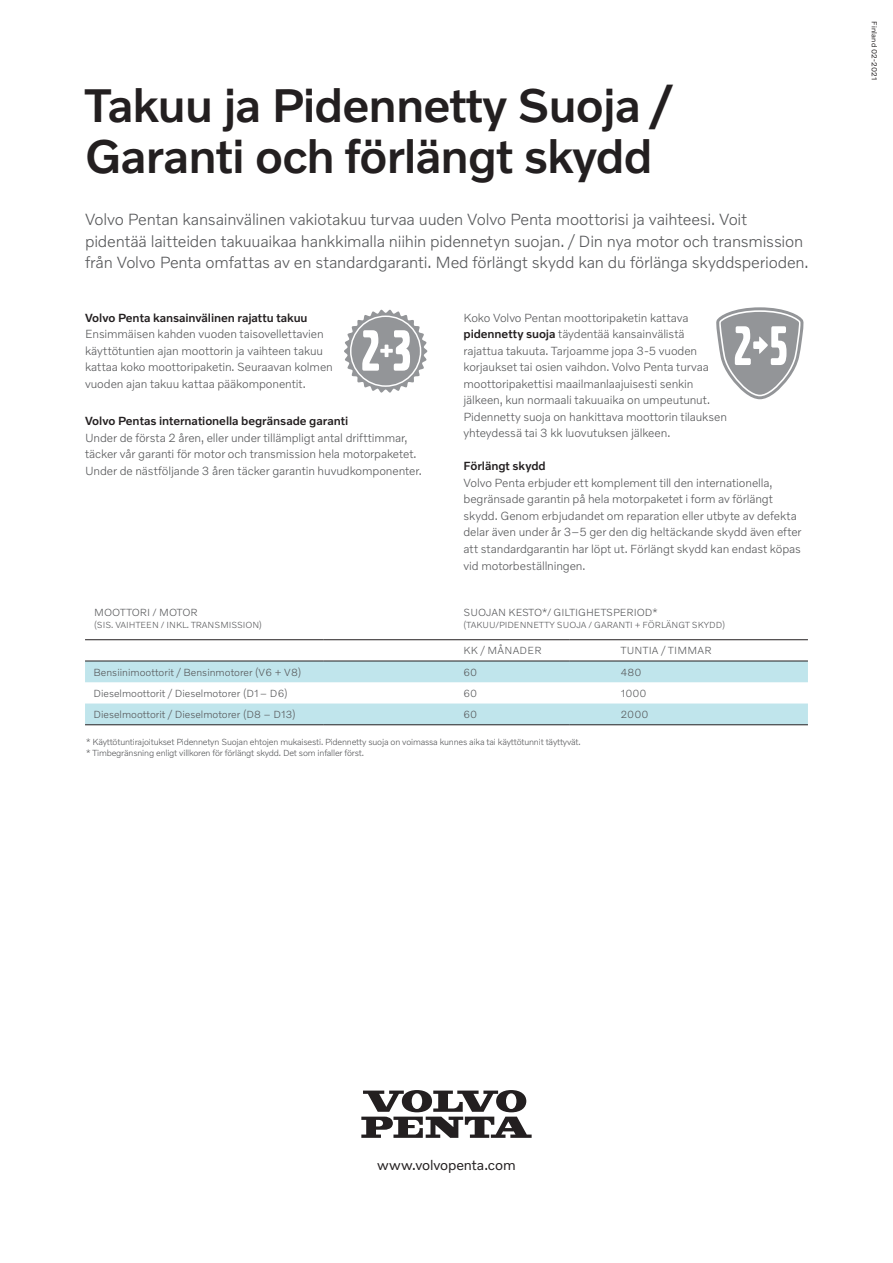
<style>
.page{position:relative;width:893px;height:1263px;background:#fff}
.page>*{position:absolute;margin:0;border:0;box-sizing:border-box;transform-origin:0 0}
.t1{font:500 48px/51px "Volvo Novum";letter-spacing:-.02em;color:#231f20}
.t2{font:300 16.5px/21px "Volvo Novum";letter-spacing:-.01em;color:#57585a}
.t3{font:14.25px "Volvo Novum";letter-spacing:-.01em;color:#231f20}
.t4{font:300 12px/16.5px "Volvo Novum";letter-spacing:-.01em;color:#57585a}
.t5{font:500 12px "Volvo Novum";letter-spacing:-.005em;color:#231f20}
.t6{font:300 10.5px "Volvo Novum";color:#57585a}
.t7{font:300 10.5px "Volvo Novum";letter-spacing:.02em;color:#57585a}
.t8{font:300 9px/11.2px "Volvo Novum";letter-spacing:-.02em;color:#57585a}
.t9{font:300 9px "Volvo Novum";color:#57585a}
.t10{font:7.5px "Volvo Novum";letter-spacing:.02em;color:#231f20}
.s1{font-weight:500;color:#231f20}
</style>
<div class="page">
<svg style="left:85px;top:662px;width:723px;height:62px;fill:#c0e5ec"></svg>
<hr style="left:85px;top:661px;width:238px;height:1px;background:#231f20">
<hr style="left:323px;top:661px;width:247px;height:1px;background:#231f20">
<hr style="left:570px;top:661px;width:238px;height:1px;background:#231f20">
<hr style="left:85px;top:639px;width:238px;height:1px;background:#231f20">
<hr style="left:323px;top:639px;width:247px;height:1px;background:#231f20">
<hr style="left:570px;top:639px;width:238px;height:1px;background:#231f20">
<hr style="left:85px;top:724px;width:238px;height:1px;background:#231f20">
<hr style="left:323px;top:724px;width:247px;height:1px;background:#231f20">
<hr style="left:570px;top:724px;width:238px;height:1px;background:#231f20">
<svg style="left:361px;top:1090px;width:171px;height:48px"></svg>
<svg style="left:344px;top:310px;width:83px;height:83px"></svg>
<svg style="left:716px;top:307px;width:87px;height:92px"></svg>
<h1 class="t1" style="left:85px;top:78px;width:588px">Takuu ja Pidennetty Suoja /<br>Garanti och förlängt skydd</h1>
<p class="t2" style="left:85px;top:209px;width:725px">Volvo Pentan kansainvälinen vakiotakuu turvaa uuden Volvo Penta moottorisi ja vaihteesi. Voit pidentää laitteiden takuuaikaa hankkimalla niihin pidennetyn suojan. / Din nya motor och transmission från Volvo Penta omfattas av en standardgaranti. Med förlängt skydd kan du förlänga skyddsperioden.</p>
<p class="t5" style="left:85px;top:310px;width:224px">Volvo Penta kansainvälinen rajattu takuu</p>
<p class="t4" style="left:85px;top:326px;width:249px">Ensimmäisen kahden vuoden taisovellettavien käyttötuntien ajan moottorin ja vaihteen takuu kattaa koko moottoripaketin. Seuraavan kolmen vuoden ajan takuu kattaa pääkomponentit.</p>
<p class="t5" style="left:85px;top:414px;width:265px">Volvo Pentas internationella begränsade garanti</p>
<p class="t4" style="left:85px;top:429px;width:338px">Under de första 2 åren, eller under tillämpligt antal drifttimmar, täcker vår garanti för motor och transmission hela motorpaketet.<br>Under de nästföljande 3 åren täcker garantin huvudkomponenter.</p>
<p class="t6" style="left:94px;top:606px;width:105px">MOOTTORI / MOTOR</p>
<p class="t9" style="left:94px;top:619px;width:169px">(SIS. VAIHTEEN / INKL. TRANSMISSION)</p>
<p class="t4" style="left:463px;top:309px;width:265px">Koko Volvo Pentan moottoripaketin kattava <span class="s1">pidennetty suoja</span> täydentää kansainvälistä rajattua takuuta. Tarjoamme jopa 3-5 vuoden korjaukset tai osien vaihdon. Volvo Penta turvaa moottoripakettisi maailmanlaajuisesti senkin jälkeen, kun normaali takuuaika on umpeutunut.<br>Pidennetty suoja on hankittava moottorin tilauksen yhteydessä tai 3 kk luovutuksen jälkeen.</p>
<p class="t5" style="left:463px;top:459px;width:84px">Förlängt skydd</p>
<p class="t4" style="left:463px;top:474px;width:340px">Volvo Penta erbjuder ett komplement till den internationella, begränsade garantin på hela motorpaketet i form av förlängt skydd. Genom erbjudandet om reparation eller utbyte av defekta delar även under år 3–5 ger den dig heltäckande skydd även efter att standardgarantin har löpt ut. Förlängt skydd kan endast köpas vid motorbeställningen.</p>
<p class="t6" style="left:464px;top:606px;width:196px">SUOJAN KESTO*/ GILTIGHETSPERIOD*</p>
<p class="t9" style="left:463px;top:619px;width:263px">(TAKUU/PIDENNETTY SUOJA / GARANTI + FÖRLÄNGT SKYDD)</p>
<p class="t7" style="left:464px;top:644px;width:80px">KK / MÅNADER</p>
<p class="t7" style="left:621px;top:644px;width:92px">TUNTIA / TIMMAR</p>
<p class="t6" style="left:94px;top:665px;width:209px">Bensiinimoottorit / Bensinmotorer (V6 + V8)</p>
<p class="t6" style="left:463px;top:665px;width:15px">60</p>
<p class="t6" style="left:621px;top:665px;width:22px">480</p>
<p class="t6" style="left:94px;top:686px;width:195px">Dieselmoottorit / Dieselmotorer (D1 – D6)</p>
<p class="t6" style="left:463px;top:686px;width:15px">60</p>
<p class="t6" style="left:621px;top:686px;width:27px">1000</p>
<p class="t6" style="left:94px;top:708px;width:204px">Dieselmoottorit / Dieselmotorer (D8 – D13)</p>
<p class="t6" style="left:463px;top:708px;width:15px">60</p>
<p class="t6" style="left:621px;top:708px;width:29px">2000</p>
<p class="t8" style="left:86px;top:735px;width:496px">* Käyttötuntirajoitukset Pidennetyn Suojan ehtojen mukaisesti. Pidennetty suoja on voimassa kunnes aika tai käyttötunnit täyttyvät. * Timbegränsning enligt villkoren för förlängt skydd. Det som infaller först.</p>
<p class="t10" style="left:879px;top:21px;width:60px;rotate:90deg">Finland 02-2021</p>
<p class="t3" style="left:377px;top:1156px;width:140px">www.volvopenta.com</p>
</div>
